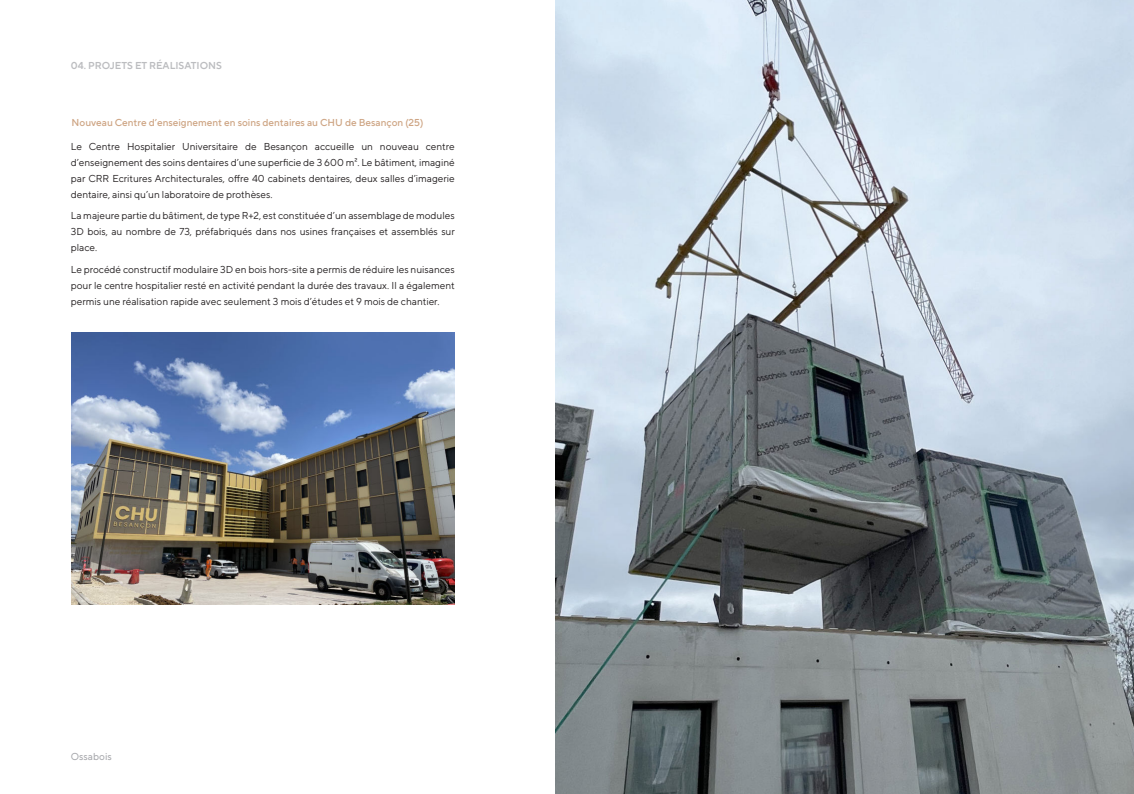
<style>
.page{position:relative;width:1134px;height:794px;background:#fff}
.page>*{position:absolute;margin:0;border:0;box-sizing:border-box;transform-origin:0 0}
.t1{font:10px/16px "TT Norms Pro";color:#231f20;text-align:justify}
.t2{font:500 10px "TT Norms Pro";color:#cea584}
.t3{font:600 10px "TT Norms Pro";color:#bcbdc0}
.t4{font:10px "TT Norms Pro";color:#a8a9ad}
</style>
<div class="page">
<img style="left:72px;top:333px;width:383px;height:272px">
<img style="left:556px;top:0;width:578px;height:794px">
<p class="t3" style="left:71px;top:62px;width:153px">04. PROJETS ET RÉALISATIONS</p>
<p class="t2" style="left:72px;top:119px;width:353px">Nouveau Centre d’enseignement en soins dentaires au CHU de Besançon (25)</p>
<p class="t1" style="left:71px;top:139px;width:385px">Le Centre Hospitalier Universitaire de Besançon accueille un nouveau centre d’enseignement des soins dentaires d’une superficie de 3 600 m². Le bâtiment, imaginé par CRR Ecritures Architecturales, offre 40 cabinets dentaires, deux salles d’imagerie dentaire, ainsi qu’un laboratoire de prothèses.</p>
<p class="t1" style="left:71px;top:208px;width:386px">La majeure partie du bâtiment, de type R+2, est constituée d’un assemblage de modules 3D bois, au nombre de 73, préfabriqués dans nos usines françaises et assemblés sur place.</p>
<p class="t1" style="left:71px;top:262px;width:385px">Le procédé constructif modulaire 3D en bois hors-site a permis de réduire les nuisances pour le centre hospitalier resté en activité pendant la durée des travaux. Il a également permis une réalisation rapide avec seulement 3 mois d’études et 9 mois de chantier.</p>
<p class="t4" style="left:71px;top:752px;width:42px">Ossabois</p>
</div>
